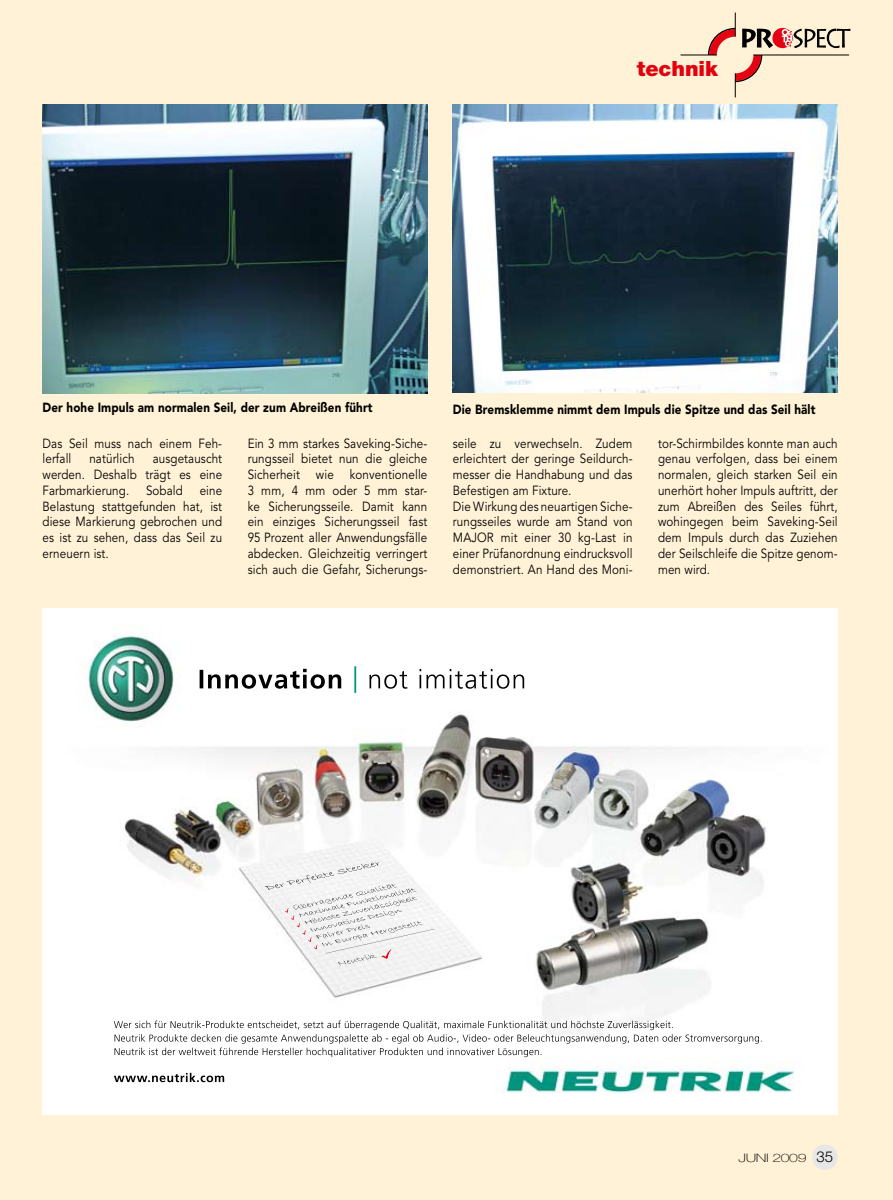
<style>
.page{position:relative;width:893px;height:1200px;background:#fff}
.page>*{position:absolute;margin:0;border:0;box-sizing:border-box;transform-origin:0 0}
.t1{font:900 21px "Helvetica Neue";color:#e3000f}
.t2{font:13.2px/15.8px "Avenir";letter-spacing:.01em;color:#000;text-align:justify;scale:.88 1}
.t3{font:900 13.2px "Avenir";letter-spacing:.01em;color:#000;scale:.88 1}
.t4{font:100 11.7px "Helvetica Neue";letter-spacing:-.025em;color:#000;scale:1.35 1}
.s1{font-weight:300;font-size:15px}
</style>
<div class="page">
<div style="left:0;top:0;width:893px;height:1199px;background:#fff2d6"></div>
<img style="left:43px;top:608px;width:794px;height:505px">
<img style="left:114px;top:1020px;width:52px;height:7px">
<img style="left:266px;top:1020px;width:41px;height:9px">
<img style="left:421px;top:1020px;width:50px;height:9px">
<img style="left:562px;top:1020px;width:37px;height:7px">
<img style="left:115px;top:1033px;width:52px;height:8px">
<img style="left:273px;top:1033px;width:54px;height:8px">
<svg style="left:446px;top:1034px;width:10px;height:7px"></svg>
<img style="left:457px;top:1033px;width:47px;height:9px">
<svg style="left:617px;top:1036px;width:12px;height:7px"></svg>
<img style="left:634px;top:1034px;width:38px;height:7px">
<img style="left:115px;top:1047px;width:51px;height:7px">
<img style="left:269px;top:1047px;width:33px;height:7px">
<img style="left:405px;top:1047px;width:54px;height:7px">
<img style="left:114px;top:1072px;width:99px;height:9px">
<img style="left:265px;top:884px;width:15px;height:5px">
<img style="left:287px;top:879px;width:14px;height:5px">
<img style="left:329px;top:871px;width:18px;height:4px">
<img style="left:357px;top:863px;width:14px;height:6px">
<img style="left:285px;top:904px;width:17px;height:8px">
<img style="left:291px;top:912px;width:11px;height:7px">
<img style="left:297px;top:919px;width:5px;height:8px">
<svg style="left:302px;top:883px;width:133px;height:82px;background:#eae9e9"></svg>
<img style="left:200px;top:666px;width:178px;height:26px">
<svg style="left:705px;top:13px;width:145px;height:84px"></svg>
<hr style="left:753px;top:55px;width:96px;height:1px;background:#000">
<hr style="left:680px;top:55px;width:37px;height:1px;background:#000">
<img style="left:43px;top:104px;width:384px;height:289px">
<img style="left:453px;top:104px;width:385px;height:289px">
<div style="left:812px;top:1144px;width:26px;height:25px;background:#e7e7e7;border-radius:50%"></div>
<h1 class="t1" style="left:637px;top:56px;width:83px">technik</h1>
<p class="t3" style="left:43px;top:399px;width:377px">Der hohe Impuls am normalen Seil, der zum Abreißen führt</p>
<p class="t3" style="left:453px;top:401px;width:413px">Die Bremsklemme nimmt dem Impuls die Spitze und das Seil hält</p>
<p class="t2" style="left:43px;top:435px;width:206px">Das Seil muss nach einem Feh&shy;lerfall</p>
<p class="t2" style="left:43px;top:451px;width:206px;text-indent:110px">ausgetauscht werden. Deshalb trägt es eine Farb-markierung.</p>
<p class="t2" style="left:89px;top:451px;width:53px">natürlich</p>
<p class="t2" style="left:146px;top:482px;width:43px">Sobald</p>
<p class="t2" style="left:43px;top:482px;width:206px;text-indent:157px">eine Belastung stattgefunden hat, ist diese Markierung gebrochen und es ist zu sehen, dass das Seil zu erneuern ist.</p>
<p class="t2" style="left:248px;top:435px;width:206px">Ein 3 mm starkes Saveking-Siche&shy;rungsseil bietet nun die gleiche Sicherheit wie konventionelle 3 mm, 4 mm oder 5 mm star&shy;ke Sicherungsseile. Damit kann ein einziges Sicherungsseil fast 95 Prozent aller Anwendungsfälle abdecken. Gleichzeitig verringert sich auch die Gefahr, Sicherungs-</p>
<p class="t2" style="left:453px;top:435px;width:206px;text-align:left">seile zu verwechseln. Zudem erleichtert der geringe Seildurch&shy;messer die Handhabung und das<br>Befestigen am Fixture.<br>Die Wirkung des neuartigen Siche&shy;rungsseiles wurde am Stand von<br>MAJOR mit einer 30 kg-Last in einer Prüfanordnung eindrucksvoll demonstriert. An Hand des Moni-</p>
<p class="t2" style="left:658px;top:435px;width:206px">tor-Schirmbildes konnte man auch genau verfolgen, dass bei einem normalen, gleich starken Seil ein unerhört hoher Impuls auftritt, der zum Abreißen des Seiles führt, wohingegen beim Saveking-Seil dem Impuls durch das Zuziehen der Seilschleife die Spitze genom&shy;men wird.</p>
<p class="t4" style="left:738px;top:1150px;width:72px">JUNI 2009 <span class="s1">35</span></p>
</div>
